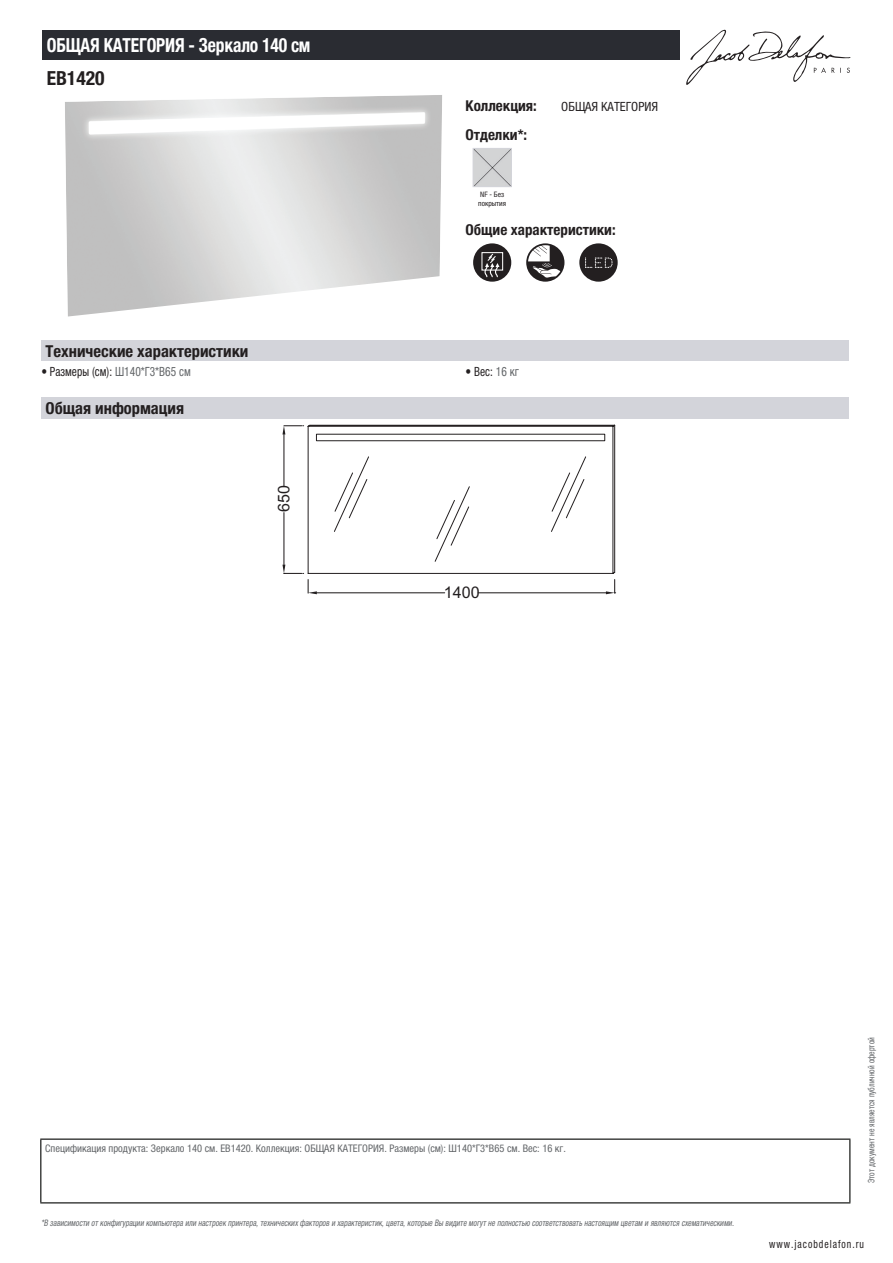
<style>
.page{position:relative;width:893px;height:1263px;background:#fff}
.page>*{position:absolute;margin:0;border:0;box-sizing:border-box;transform-origin:0 0}
.t1{font:700 condensed 19.5px "Helvetica Neue LTCYR";letter-spacing:-.01em;color:#fff;scale:.9 1}
.t2{font:700 condensed 19.5px "Helvetica Neue LTCYR";color:#231f20}
.t3{font:700 condensed 16.5px "Helvetica Neue LTCYR";color:#231f20}
.t4{font:16.05px "Arial";color:#231f20}
.t5{font:700 condensed 15px "Helvetica Neue LTCYR";color:#231f20}
.t6{font:condensed 12.75px "Helvetica Neue LTCYR";color:#231f20;scale:.9 1}
.t7{font:condensed 12.75px "Helvetica Neue LTCYR";color:#231f20}
.t8{font:condensed 11.25px "Helvetica Neue LTCYR";letter-spacing:.1em;color:#231f20;scale:.87 1}
.t9{font:condensed 10.5px "Helvetica Neue LTCYR";color:#626568}
.t10{font:italic condensed 9px "Helvetica Neue LTCYR";color:#626568;scale:.87 1}
.t11{font:condensed 9px "Helvetica Neue LTCYR";color:#626568;scale:.87 1}
.t12{font:condensed 7.5px/9px "Helvetica Neue LTCYR";color:#231f20}
.s1{color:#626568}
</style>
<div class="page">
<svg style="left:686px;top:30px;width:164px;height:55px"></svg>
<img style="left:475px;top:150px;width:35px;height:35px">
<div style="left:473px;top:148px;width:39px;height:39px;border:1px solid #d3d4da"></div>
<svg style="left:473px;top:243px;width:38px;height:39px"></svg>
<div style="left:481px;top:252px;width:22px;height:19px;border:1px solid #fff"></div>
<svg style="left:526px;top:243px;width:38px;height:39px"></svg>
<svg style="left:579px;top:243px;width:39px;height:39px"></svg>
<div style="left:41px;top:340px;width:808px;height:22px;background:#d3d4da"></div>
<div style="left:41px;top:397px;width:808px;height:21px;background:#d3d4da"></div>
<svg style="left:307px;top:425px;width:308px;height:149px"></svg>
<svg style="left:334px;top:456px;width:136px;height:106px"></svg>
<div style="left:316px;top:434px;width:289px;height:7px;border:1px solid #231f20"></div>
<svg style="left:551px;top:456px;width:35px;height:76px"></svg>
<hr style="left:317px;top:592px;width:128px;height:1px;background:#231f20">
<hr style="left:478px;top:592px;width:128px;height:1px;background:#231f20">
<svg style="left:606px;top:579px;width:10px;height:15px"></svg>
<hr style="left:283px;top:434px;width:1px;height:53px;background:#231f20">
<hr style="left:283px;top:513px;width:1px;height:52px;background:#231f20">
<svg style="left:282px;top:425px;width:22px;height:9px"></svg>
<svg style="left:282px;top:565px;width:35px;height:29px"></svg>
<div style="left:43px;top:30px;width:637px;height:30px;background:#2a2c32"></div>
<hr style="left:40px;top:1138px;width:810px;height:2px;background:#040503">
<hr style="left:40px;top:1140px;width:1px;height:62px;background:#040503">
<hr style="left:849px;top:1140px;width:1px;height:62px;background:#040503">
<hr style="left:40px;top:1202px;width:810px;height:1px;background:#040503">
<h1 class="t1" style="left:47px;top:34px;width:295px">ОБЩАЯ КАТЕГОРИЯ - Зеркало 140 см</h1>
<h1 class="t2" style="left:47px;top:67px;width:59px">EB1420</h1>
<h3 class="t5" style="left:466px;top:97px;width:73px">Коллекция:</h3>
<h3 class="t7" style="left:561px;top:99px;width:98px">ОБЩАЯ КАТЕГОРИЯ</h3>
<h3 class="t5" style="left:466px;top:126px;width:63px">Отделки*:</h3>
<p class="t12" style="left:478px;top:190px;width:29px">NF - Без покрытия</p>
<h3 class="t5" style="left:466px;top:221px;width:152px">Общие характеристики:</h3>
<h2 class="t3" style="left:46px;top:342px;width:204px">Технические характеристики</h2>
<h3 class="t6" style="left:41px;top:364px;width:168px">• Размеры (см): <span class="s1">Ш140*Г3*В65 см</span></h3>
<h3 class="t6" style="left:466px;top:364px;width:61px">• Вес: <span class="s1">16 кг</span></h3>
<h2 class="t3" style="left:46px;top:399px;width:140px">Общая информация</h2>
<h3 class="t4" style="left:273px;top:512px;width:28px;rotate:-90deg">650</h3>
<h3 class="t4" style="left:444px;top:582px;width:37px">1400</h3>
<p class="t9" style="left:45px;top:1142px;width:522px">Спецификация продукта: Зеркало 140 см. EB1420. Коллекция: ОБЩАЯ КАТЕГОРИЯ. Размеры (см): Ш140*Г3*В65 см. Вес: 16 кг.</p>
<p class="t10" style="left:41px;top:1218px;width:800px">*В зависимости отконфигурации компьютера или настроек принтера,техническихфакторов и характеристик,цвета,которые Вы видите могутне полностью соответствоватьнастоящим цветам и являются схематическими.</p>
<p class="t11" style="left:866px;top:1183px;width:169px;rotate:-90deg">Этот документ не является публичной офертой</p>
<p class="t8" style="left:769px;top:1237px;width:110px">www.jacobdelafon.ru</p>
</div>
